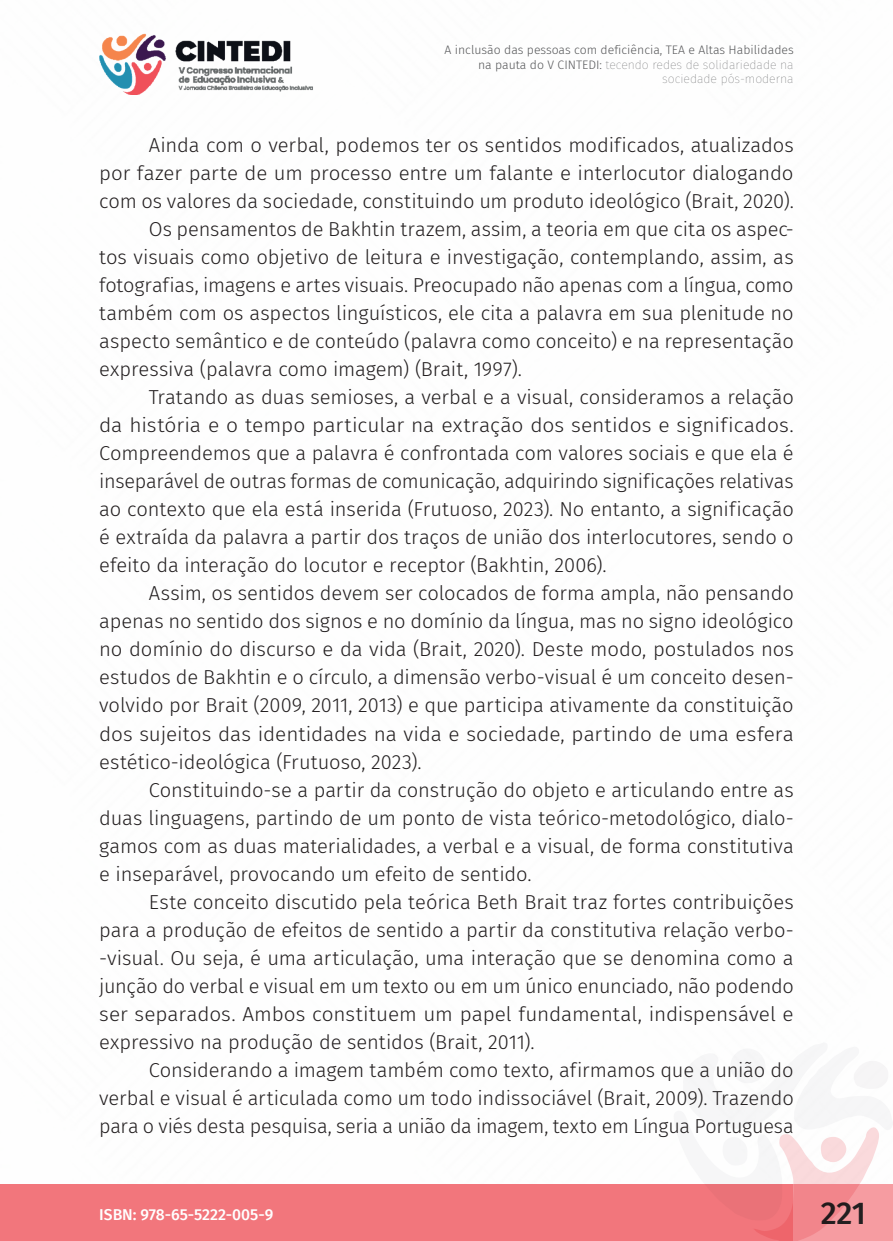
<style>
.page{position:relative;width:893px;height:1241px;background:#fff}
.page>*{position:absolute;margin:0;border:0;box-sizing:border-box;transform-origin:0 0}
.t1{font:500 31.5px "Fira Sans";color:#231f20}
._6_CORPO{font:300 20.12px/28px "Fira Sans";letter-spacing:-.005em;color:#231f20;text-align:justify}
.t2{font:500 15.75px "Fira Sans";color:#fff}
.t3{font:300 12.25px/14.7px "Fira Sans";color:#57585a;text-align:right}
.s1{font-weight:100}
</style>
<div class="page">
<div style="left:0;top:1184px;width:794px;height:56px;background:#f2767c"></div>
<img style="left:99px;top:33px;width:214px;height:61px">
<svg style="left:688px;top:1049px;width:205px;height:191px"></svg>
<p class="t3" style="left:444px;top:42px;width:351px">A inclusão das pessoas com deficiência, TEA e Altas Habilidades na pauta do V CINTEDI: <span class="s1">tecendo redes de solidariedade na sociedade pós-moderna</span></p>
<p class="_6_CORPO" style="left:99px;top:131px;width:696px;text-indent:50px">Ainda com o verbal, podemos ter os sentidos modificados, atualizados por fazer parte de um processo entre um falante e interlocutor dialogando com os valores da sociedade, constituindo um produto ideológico (Brait, 2020).</p>
<p class="_6_CORPO" style="left:99px;top:215px;width:696px;text-indent:50px">Os pensamentos de Bakhtin trazem, assim, a teoria em que cita os aspec&shy;tos visuais como objetivo de leitura e investigação, contemplando, assim, as fotografias, imagens e artes visuais. Preocupado não apenas com a língua, como também com os aspectos linguísticos, ele cita a palavra em sua plenitude no aspecto semântico e de conteúdo (palavra como conceito) e na representação expressiva (palavra como imagem) (Brait, 1997).</p>
<p class="_6_CORPO" style="left:99px;top:383px;width:696px;text-indent:50px">Tratando as duas semioses, a verbal e a visual, consideramos a relação da história e o tempo particular na extração dos sentidos e significados.<br>Compreendemos que a palavra é confrontada com valores sociais e que ela é inseparável de outras formas de comunicação, adquirindo significações relativas ao contexto que ela está inserida (Frutuoso, 2023). No entanto, a significação é extraída da palavra a partir dos traços de união dos interlocutores, sendo o efeito da interação do locutor e receptor (Bakhtin, 2006).</p>
<p class="_6_CORPO" style="left:99px;top:579px;width:696px;text-indent:50px">Assim, os sentidos devem ser colocados de forma ampla, não pensando apenas no sentido dos signos e no domínio da língua, mas no signo ideológico no domínio do discurso e da vida (Brait, 2020). Deste modo, postulados nos estudos de Bakhtin e o círculo, a dimensão verbo-visual é um conceito desen&shy;volvido por Brait (2009, 2011, 2013) e que participa ativamente da constituição dos sujeitos das identidades na vida e sociedade, partindo de uma esfera estético-ideológica (Frutuoso, 2023).</p>
<p class="_6_CORPO" style="left:99px;top:775px;width:696px;text-indent:50px">Constituindo-se a partir da construção do objeto e articulando entre as duas linguagens, partindo de um ponto de vista teórico-metodológico, dialo&shy;gamos com as duas materialidades, a verbal e a visual, de forma constitutiva e inseparável, provocando um efeito de sentido.</p>
<p class="_6_CORPO" style="left:99px;top:887px;width:696px;text-indent:50px">Este conceito discutido pela teórica Beth Brait traz fortes contribuições para a produção de efeitos de sentido a partir da constitutiva relação verbo--visual. Ou seja, é uma articulação, uma interação que se denomina como a junção do verbal e visual em um texto ou em um único enunciado, não podendo ser separados. Ambos constituem um papel fundamental, indispensável e expressivo na produção de sentidos (Brait, 2011).</p>
<p class="_6_CORPO" style="left:99px;top:1055px;width:696px;text-indent:50px">Considerando a imagem também como texto, afirmamos que a união do verbal e visual é articulada como um todo indissociável (Brait, 2009). Trazendo para o viés desta pesquisa, seria a união da imagem, texto em Língua Portuguesa</p>
<p class="t2" style="left:99px;top:1201px;width:176px">ISBN: 978-65-5222-005-9</p>
<h1 class="t1" style="left:821px;top:1187px;width:47px">221</h1>
</div>
